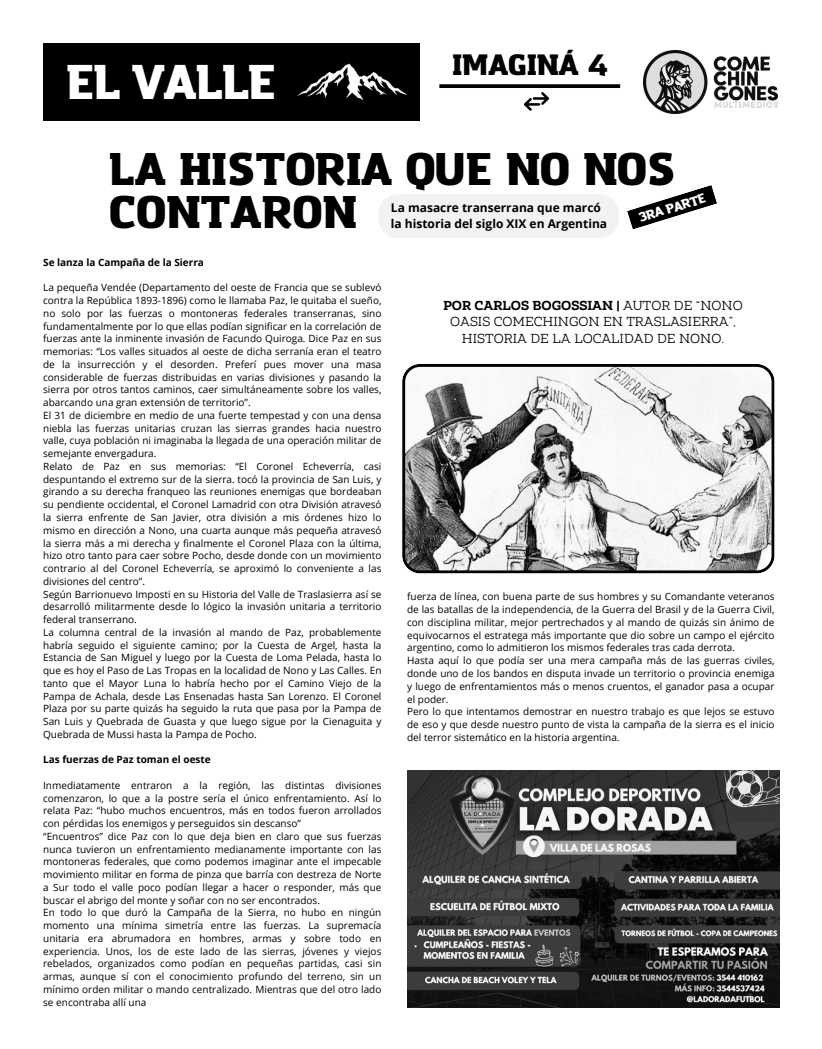
<style>
.page{position:relative;width:822px;height:1049px;background:#fff}
.page>*{position:absolute;margin:0;border:0;box-sizing:border-box;transform-origin:0 0}
.t1{font:900 48px "Amazing Grotesk";letter-spacing:-.04em;color:#fff}
.t2{font:900 45px/42.8px "Amazing Grotesk";letter-spacing:-.01em;color:#000}
.t3{font:900 28.9px "Amazing Grotesk";letter-spacing:-.01em;color:#000}
.t4{font:13px/16.5px "Amazing Slab";color:#000;text-align:center}
.t5{font:900 13px "Amazing Grotesk";color:#fff}
.t6{font:700 12px/16.5px "Open Sans";color:#000}
.t7{font:10px/12.8px "Open Sans";color:#000;text-align:justify}
.t8{font:700 10px "Open Sans";color:#000}
.s1{font-weight:700}
</style>
<div class="page">
<div style="left:43px;top:43px;width:377px;height:78px;background:#000"></div>
<svg style="left:439px;top:84px;width:181px;height:4px"></svg>
<img style="left:643px;top:50px;width:135px;height:64px">
<div style="left:379px;top:195px;width:239px;height:43px;background:#f2f2f2"></div>
<svg style="left:627px;top:185px;width:90px;height:44px"></svg>
<img style="left:297px;top:63px;width:109px;height:38px">
<svg style="left:402px;top:364px;width:373px;height:209px"></svg>
<img style="left:407px;top:770px;width:372px;height:237px">
<svg style="left:524px;top:92px;width:25px;height:19px"></svg>
<p class="t1" style="left:66px;top:62px;width:213px">EL VALLE</p>
<p class="t3" style="left:452px;top:53px;width:157px">IMAGINÁ 4</p>
<p class="t2" style="left:109px;top:151px;width:569px">LA HISTORIA QUE NO NOS<br>CONTARON</p>
<h1 class="t5" style="left:637px;top:213px;width:71px;rotate:-17deg">3RA PARTE</h1>
<p class="t6" style="left:391px;top:199px;width:218px">La masacre transerrana que marcó la historia del siglo XIX en Argentina</p>
<p class="t8" style="left:43px;top:255px;width:162px">Se lanza la Campaña de la Sierra</p>
<h5 class="t7" style="left:43px;top:281px;width:340px">La pequeña Vendée (Departamento del oeste de Francia que se sublevó contra la República 1893-1896) como le llamaba Paz, le quitaba el sueño, no solo por las fuerzas o montoneras federales transerranas, sino fundamentalmente por lo que ellas podían significar en la correlación de fuerzas ante la inminente invasión de Facundo Quiroga. Dice Paz en sus memorias: “Los valles situados al oeste de dicha serranía eran el teatro de la insurrección y el desorden. Preferí pues mover una masa considerable de fuerzas distribuidas en varias divisiones y pasando la sierra por otros tantos caminos, caer simultáneamente sobre los valles, abarcando una gran extensión de territorio”.</h5>
<h3 class="t7" style="left:43px;top:408px;width:340px">El 31 de diciembre en medio de una fuerte tempestad y con una densa niebla las fuerzas unitarias cruzan las sierras grandes hacia nuestro valle, cuya población ni imaginaba la llegada de una operación militar de semejante envergadura.</h3>
<h6 class="t7" style="left:43px;top:459px;width:340px">Relato de Paz en sus memorias: “El Coronel Echeverría, casi despuntando el extremo sur de la sierra. tocó la provincia de San Luis, y girando a su derecha franqueo las reuniones enemigas que bordeaban su pendiente occidental, el Coronel Lamadrid con otra División atravesó la sierra enfrente de San Javier, otra división a mis órdenes hizo lo mismo en dirección a Nono, una cuarta aunque más pequeña atravesó la sierra más a mi derecha y finalmente el Coronel Plaza con la última, hizo otro tanto para caer sobre Pocho, desde donde con un movimiento contrario al del Coronel Echeverría, se aproximó lo conveniente a las divisiones del centro”.</h6>
<p class="t7" style="left:43px;top:587px;width:340px">Según Barrionuevo Imposti en su Historia del Valle de Traslasierra así se desarrolló militarmente desde lo lógico la invasión unitaria a territorio federal transerrano.</p>
<p class="t7" style="left:43px;top:625px;width:340px">La columna central de la invasión al mando de Paz, probablemente habría seguido el siguiente camino; por la Cuesta de Argel, hasta la Estancia de San Miguel y luego por la Cuesta de Loma Pelada, hasta lo que es hoy el Paso de Las Tropas en la localidad de Nono y Las Calles. En tanto que el Mayor Luna lo habría hecho por el Camino Viejo de la Pampa de Achala, desde Las Ensenadas hasta San Lorenzo. El Coronel Plaza por su parte quizás ha seguido la ruta que pasa por la Pampa de San Luis y Quebrada de Guasta y que luego sigue por la Cienaguita y Quebrada de Mussi hasta la Pampa de Pocho.</p>
<p class="t8" style="left:43px;top:752px;width:169px">Las fuerzas de Paz toman el oeste</p>
<p class="t7" style="left:43px;top:778px;width:340px">Inmediatamente entraron a la región, las distintas divisiones comenzaron, lo que a la postre sería el único enfrentamiento. Así lo relata Paz: “hubo muchos encuentros, más en todos fueron arrollados con pérdidas los enemigos y perseguidos sin descanso”</p>
<p class="t7" style="left:43px;top:829px;width:340px">“Encuentros” dice Paz con lo que deja bien en claro que sus fuerzas nunca tuvieron un enfrentamiento medianamente importante con las montoneras federales, que como podemos imaginar ante el impecable movimiento militar en forma de pinza que barría con destreza de Norte a Sur todo el valle poco podían llegar a hacer o responder, más que buscar el abrigo del monte y soñar con no ser encontrados.</p>
<h6 class="t7" style="left:43px;top:906px;width:340px">En todo lo que duró la Campaña de la Sierra, no hubo en ningún momento una mínima simetría entre las fuerzas. La supremacía unitaria era abrumadora en hombres, armas y sobre todo en experiencia. Unos, los de este lado de las sierras, jóvenes y viejos rebelados, organizados como podían en pequeñas partidas, casi sin armas, aunque sí con el conocimiento profundo del terreno, sin un mínimo orden militar o mando centralizado. Mientras que del otro lado se encontraba allí una</h6>
<p class="t4" style="left:443px;top:297px;width:301px"><span class="s1">POR CARLOS BOGOSSIAN |</span> AUTOR DE “NONO<br>OASIS COMECHINGON EN TRASLASIERRA”,<br>HISTORIA DE LA LOCALIDAD DE NONO.</p>
<p class="t7" style="left:407px;top:590px;width:369px">fuerza de línea, con buena parte de sus hombres y su Comandante veteranos de las batallas de la independencia, de la Guerra del Brasil y de la Guerra Civil, con disciplina militar, mejor pertrechados y al mando de quizás sin ánimo de equivocarnos el estratega más importante que dio sobre un campo el ejército argentino, como lo admitieron los mismos federales tras cada derrota.</p>
<p class="t7" style="left:407px;top:654px;width:369px">Hasta aquí lo que podía ser una mera campaña más de las guerras civiles, donde uno de los bandos en disputa invade un territorio o provincia enemiga y luego de enfrentamientos más o menos cruentos, el ganador pasa a ocupar el poder.</p>
<p class="t7" style="left:407px;top:705px;width:369px">Pero lo que intentamos demostrar en nuestro trabajo es que lejos se estuvo de eso y que desde nuestro punto de vista la campaña de la sierra es el inicio del terror sistemático en la historia argentina.</p>
</div>
